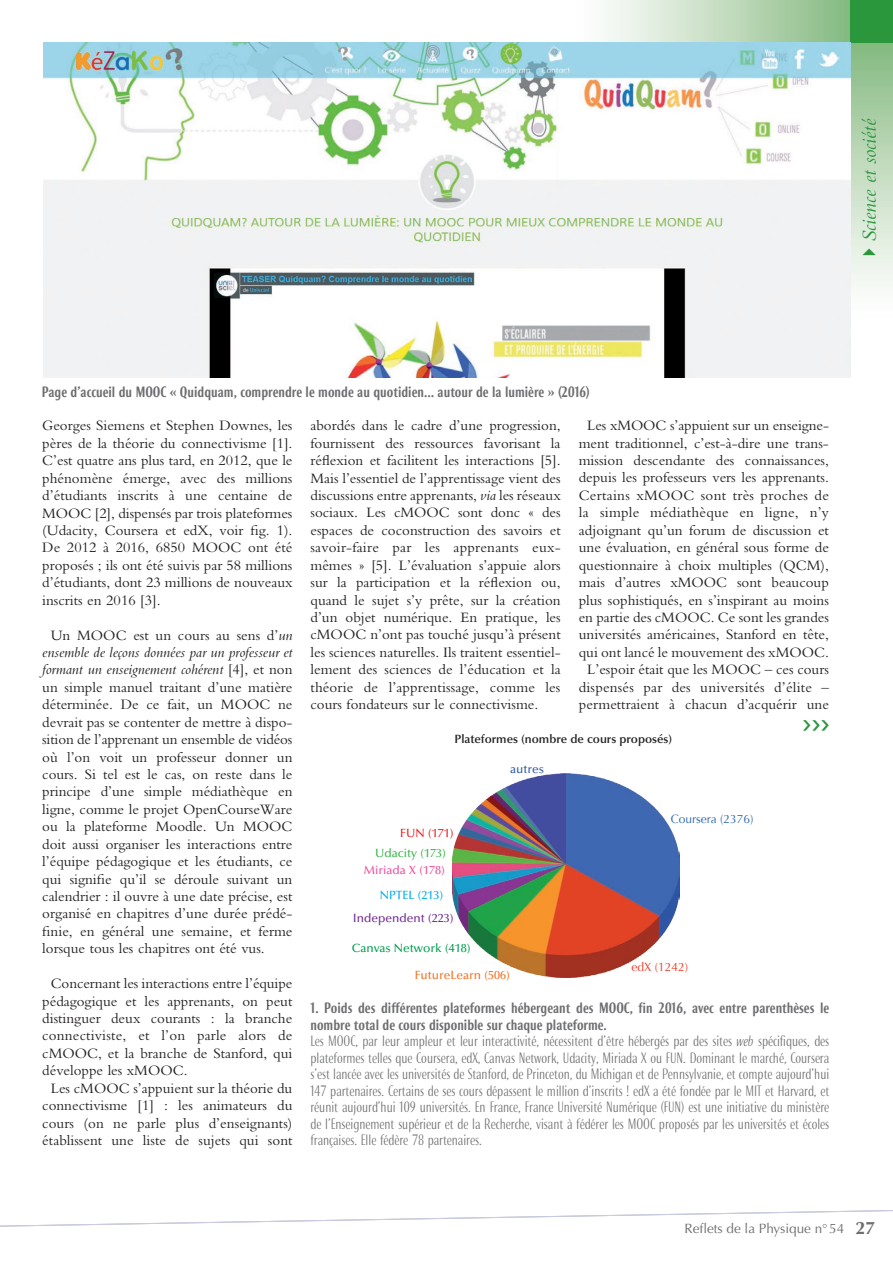
<style>
.page{position:relative;width:893px;height:1263px;background:#fff}
.page>*{position:absolute;margin:0;border:0;box-sizing:border-box;transform-origin:0 0}
.t1{font:500 27px "Roxy";color:#2a973d}
.t2{font:italic 21px "Bembo";letter-spacing:-.005em;color:#2a973d}
.t3{font:15px/17.4px "Bembo";color:#231f20;text-align:justify}
.t4{font:300 14.25px/16.5px "Roxy";color:#6c6d70}
.t5{font:500 14.25px "Roxy";color:#6c6d70}
.t6{font:13.5px "Optima LT";color:#6c6d70}
.t7{font:600 12px "Optima LT";color:#231f20}
.t8{font:500 12px "Optima LT";color:#009f4f}
.t9{font:500 12px "Optima LT";color:#f37121}
.t10{font:500 12px "Optima LT";color:#702b91}
.t11{font:12px "Optima";color:#2b65b1}
.t12{font:500 12px "Optima LT";color:#ee4f9d}
.t13{font:500 12px "Optima LT";color:#3ab54a}
.t14{font:500 12px "Optima LT";color:#00aeef}
.t15{font:12px "Optima";color:#ef3622}
.t16{font:500 12px "Optima LT";color:#ee1d23}
.t17{font:500 12px "Optima LT";color:#2e58a7}
.s1{font-style:italic}
.s2{font-weight:500}
.s3{font-weight:700;font-size:18px}
</style>
<div class="page">
<svg style="left:850px;top:43px;width:43px;height:276px"></svg>
<svg style="left:608px;top:0;width:242px;height:42px;background:#bfdabc"></svg>
<div style="left:850px;top:0;width:43px;height:43px;background:#2a973d"></div>
<svg style="left:0;top:1210px;width:893px;height:17px"></svg>
<img style="left:453px;top:773px;width:226px;height:204px">
<img style="left:44px;top:42px;width:806px;height:335px">
<h2 class="t2" style="left:857px;top:263px;width:146px;rotate:-90deg">✔Science et société</h2>
<p class="t5" style="left:42px;top:384px;width:549px">Page d’accueil du MOOC « Quidquam, comprendre le monde au quotidien… autour de la lumière » (2016)</p>
<p class="t3" style="left:42px;top:417px;width:252px">Georges Siemens et Stephen Downes, les pères de la théorie du connectivisme [1].<br>C’est quatre ans plus tard, en 2012, que le phénomène émerge, avec des millions d’étudiants inscrits à une centaine de MOOC [2], dispensés par trois plateformes (Udacity, Coursera et edX, voir fig. 1).<br>De 2012 à 2016, 6850 MOOC ont été proposés ; ils ont été suivis par 58 millions d’étudiants, dont 23 millions de nouveaux inscrits en 2016 [3].</p>
<p class="t3" style="left:42px;top:626px;width:252px;text-indent:9px">Un MOOC est un cours au sens d’<span class="s1">un ensemble de leçons données par un professeur et formant un enseignement cohérent</span> [4], et non un simple manuel traitant d’une matière déterminée. De ce fait, un MOOC ne devrait pas se contenter de mettre à dispo&shy;sition de l’apprenant un ensemble de vidéos où l’on voit un professeur donner un cours. Si tel est le cas, on reste dans le principe d’une simple médiathèque en ligne, comme le projet OpenCourseWare ou la plateforme Moodle. Un MOOC doit aussi organiser les interactions entre l’équipe pédagogique et les étudiants, ce qui signifie qu’il se déroule suivant un calendrier : il ouvre à une date précise, est organisé en chapitres d’une durée prédé&shy;finie, en général une semaine, et ferme lorsque tous les chapitres ont été vus.</p>
<p class="t3" style="left:51px;top:974px;width:243px">Concernant les interactions entre l’équipe</p>
<p class="t3" style="left:42px;top:992px;width:252px">pédagogique et les apprenants, on peut</p>
<p class="t3" style="left:42px;top:1009px;width:251px">distinguer deux courants : la branche</p>
<p class="t3" style="left:42px;top:1027px;width:252px">connectiviste, et l’on parle alors de</p>
<p class="t3" style="left:42px;top:1044px;width:252px">cMOOC, et la branche de Stanford, qui</p>
<p class="t3" style="left:42px;top:1062px;width:147px">développe les xMOOC.</p>
<p class="t3" style="left:51px;top:1079px;width:243px">Les cMOOC s’appuient sur la théorie du</p>
<p class="t3" style="left:42px;top:1096px;width:252px">connectivisme [1] : les animateurs du</p>
<p class="t3" style="left:42px;top:1114px;width:252px">cours (on ne parle plus d’enseignants)</p>
<p class="t3" style="left:42px;top:1131px;width:252px">établissent une liste de sujets qui sont</p>
<p class="t3" style="left:310px;top:417px;width:252px">abordés dans le cadre d’une progression, fournissent des ressources favorisant la réflexion et facilitent les interactions [5].<br>Mais l’essentiel de l’apprentissage vient des discussions entre apprenants, <span class="s1">via</span> les réseaux sociaux. Les cMOOC sont donc « des espaces de coconstruction des savoirs et savoir-faire par les apprenants eux&shy;mêmes » [5]. L’évaluation s’appuie alors sur la participation et la réflexion ou, quand le sujet s’y prête, sur la création d’un objet numérique. En pratique, les cMOOC n’ont pas touché jusqu’à présent les sciences naturelles. Ils traitent essentiel&shy;lement des sciences de l’éducation et la théorie de l’apprentissage, comme les cours fondateurs sur le connectivisme.</p>
<p class="t3" style="left:579px;top:416px;width:252px;text-align:center">Les xMOOC s’appuient sur un enseigne&shy;ment traditionnel, c’est-à-dire une trans&shy;mission descendante des connaissances, depuis les professeurs vers les apprenants.<br>Certains xMOOC sont très proches de la simple médiathèque en ligne, n’y adjoignant qu’un forum de discussion et une évaluation, en général sous forme de questionnaire à choix multiples (QCM), mais d’autres xMOOC sont beaucoup plus sophistiqués, en s’inspirant au moins en partie des cMOOC. Ce sont les grandes universités américaines, Stanford en tête, qui ont lancé le mouvement des xMOOC.<br>L’espoir était que les MOOC – ces cours dispensés par des universités d’élite – permettraient à chacun d’acquérir une</p>
<p class="t7" style="left:454px;top:732px;width:219px">Plateformes (nombre de cours proposés)</p>
<p class="t16" style="left:400px;top:826px;width:55px">FUN (171)</p>
<p class="t13" style="left:375px;top:846px;width:72px">Udacity (173)</p>
<p class="t12" style="left:364px;top:863px;width:83px">Miriada X (178)</p>
<p class="t14" style="left:380px;top:887px;width:65px">NPTEL (213)</p>
<p class="t10" style="left:353px;top:911px;width:102px">Independent (223)</p>
<p class="t8" style="left:352px;top:940px;width:121px">Canvas Network (418)</p>
<p class="t17" style="left:510px;top:762px;width:35px">autres</p>
<p class="t9" style="left:415px;top:968px;width:97px">FutureLearn (506)</p>
<p class="t11" style="left:671px;top:812px;width:84px">Coursera (2376)</p>
<p class="t15" style="left:631px;top:960px;width:58px">edX (1242)</p>
<h1 class="t1" style="left:802px;top:709px;width:29px">&gt;&gt;&gt;</h1>
<p class="t4" style="left:310px;top:1000px;width:520px"><span class="s2">1. Poids des différentes plateformes hébergeant des MOOC, fin 2016, avec entre parenthèses le nombre total de cours disponible sur chaque plateforme.<br></span>Les MOOC, par leur ampleur et leur interactivité, nécessitent d’être hébergés par des sites <span class="s1">web</span> spécifiques, des plateformes telles que Coursera, edX, Canvas Network, Udacity, Miriada X ou FUN. Dominant le marché, Coursera s’est lancée avec les universités de Stanford, de Princeton, du Michigan et de Pennsylvanie, et compte aujourd’hui 147 partenaires. Certains de ses cours dépassent le million d’inscrits ! edX a été fondée par le MIT et Harvard, et réunit aujourd’hui 109 universités. En France, France Université Numérique (FUN) est une initiative du ministère de l’Enseignement supérieur et de la Recherche, visant à fédérer les MOOC proposés par les universités et écoles françaises. Elle fédère 78 partenaires.</p>
<p class="t6" style="left:685px;top:1220px;width:192px">Reflets de la Physique n°54 <span class="s3">27</span></p>
</div>
